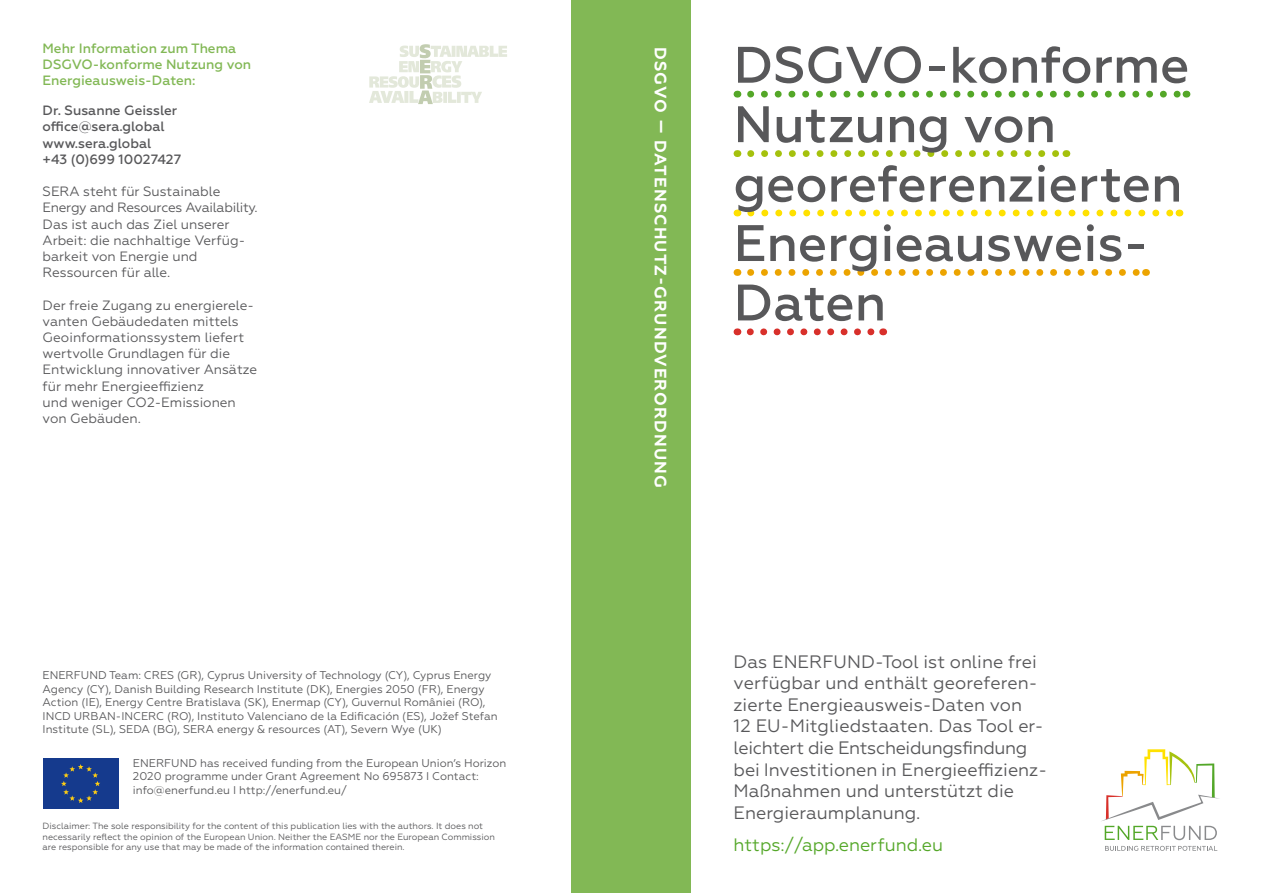
<style>
.page{position:relative;width:1263px;height:893px;background:#fff}
.page>*{position:absolute;margin:0;border:0;box-sizing:border-box;transform-origin:0 0}
.t1{font:500 51.3px/59.4px "Geometria";color:#58585a}
.t2{font:18px/21.6px "Geometria";color:#58585a}
.t3{font:18px "Geometria";color:#54a728}
.t4{font:700 16.5px "Geometria";letter-spacing:.07em;color:#fff}
.t5{font:13.5px/16.2px "Geometria";color:#58585a}
.t6{font:500 13.5px/16.2px "Geometria";color:#82b855}
.t7{font:500 13.5px/16.2px "Geometria";color:#58585a}
.t8{font:11.25px/13.5px "Geometria";color:#58585a}
.t9{font:9px/10.8px "Geometria";color:#58585a}
</style>
<div class="page">
<div style="left:572px;top:0;width:119px;height:893px;background:#82b855"></div>
<svg style="left:750px;top:91px;width:429px;height:7px"></svg>
<svg style="left:751px;top:150px;width:308px;height:7px"></svg>
<svg style="left:751px;top:210px;width:421px;height:6px"></svg>
<svg style="left:751px;top:269px;width:388px;height:7px"></svg>
<svg style="left:750px;top:328px;width:125px;height:7px"></svg>
<svg style="left:1105px;top:846px;width:112px;height:5px"></svg>
<svg style="left:1102px;top:749px;width:117px;height:91px"></svg>
<svg style="left:369px;top:44px;width:138px;height:60px"></svg>
<div style="left:43px;top:758px;width:76px;height:51px;background:#153a8d"></div>
<svg style="left:61px;top:764px;width:39px;height:39px"></svg>
<p class="t6" style="left:43px;top:40px;width:195px">Mehr Information zum Thema</p>
<p class="t4" style="left:670px;top:47px;width:443px;rotate:90deg">DSGVO — DATENSCHUTZ-GRUNDVERORDNUNG</p>
<p class="t6" style="left:43px;top:57px;width:210px">DSGVO-konforme Nutzung von<br>Energieausweis-Daten:</p>
<p class="t7" style="left:43px;top:102px;width:136px">Dr. Susanne Geissler office@sera.global www.sera.global</p>
<p class="t7" style="left:43px;top:151px;width:140px">+43 (0)699 10027427</p>
<p class="t5" style="left:43px;top:183px;width:217px">SERA steht für Sustainable<br>Energy and Resources Availability.<br>Das ist auch das Ziel unserer<br>Arbeit: die nachhaltige Verfüg&shy;barkeit von Energie und<br>Ressourcen für alle.</p>
<p class="t5" style="left:43px;top:297px;width:216px">Der freie Zugang zu energierele&shy;vanten Gebäudedaten mittels<br>Geoinformationssystem liefert wertvolle Grundlagen für die<br>Entwicklung innovativer Ansätze für mehr Energieeffizienz<br>und weniger CO2-Emissionen von Gebäuden.</p>
<p class="t8" style="left:43px;top:668px;width:457px">ENERFUND Team: CRES (GR), Cyprus University of Technology (CY), Cyprus Energy Agency (CY), Danish Building Research Institute (DK), Energies 2050 (FR), Energy Action (IE), Energy Centre Bratislava (SK), Enermap (CY), Guvernul României (RO), INCD URBAN-INCERC (RO), Instituto Valenciano de la Edificación (ES), Jožef Stefan Institute (SL), SEDA (BG), SERA energy &amp; resources (AT), Severn Wye (UK)</p>
<p class="t8" style="left:133px;top:756px;width:375px">ENERFUND has received funding from the European Union’s Horizon<br>2020 programme under Grant Agreement No 695873 I Contact: info@enerfund.eu I http://enerfund.eu/</p>
<p class="t9" style="left:43px;top:820px;width:454px">Disclaimer: The sole responsibility for the content of this publication lies with the authors. It does not necessarily reflect the opinion of the European Union. Neither the EASME nor the European Commission are responsible for any use that may be made of the information contained therein.</p>
<p class="t1" style="left:733px;top:36px;width:457px">DSGVO-konforme<br>Nutzung von georeferenzierten<br>Energieausweis-<br>Daten</p>
<p class="t2" style="left:733px;top:650px;width:315px">Das ENERFUND-Tool ist online frei verfügbar und enthält georeferen&shy;zierte Energieausweis-Daten von<br>12 EU-Mitgliedstaaten. Das Tool er&shy;leichtert die Entscheidungsfindung bei Investitionen in Energieeffizienz-Maßnahmen und unterstützt die Energieraumplanung.</p>
<p class="t3" style="left:733px;top:834px;width:211px">https://app.enerfund.eu</p>
</div>
